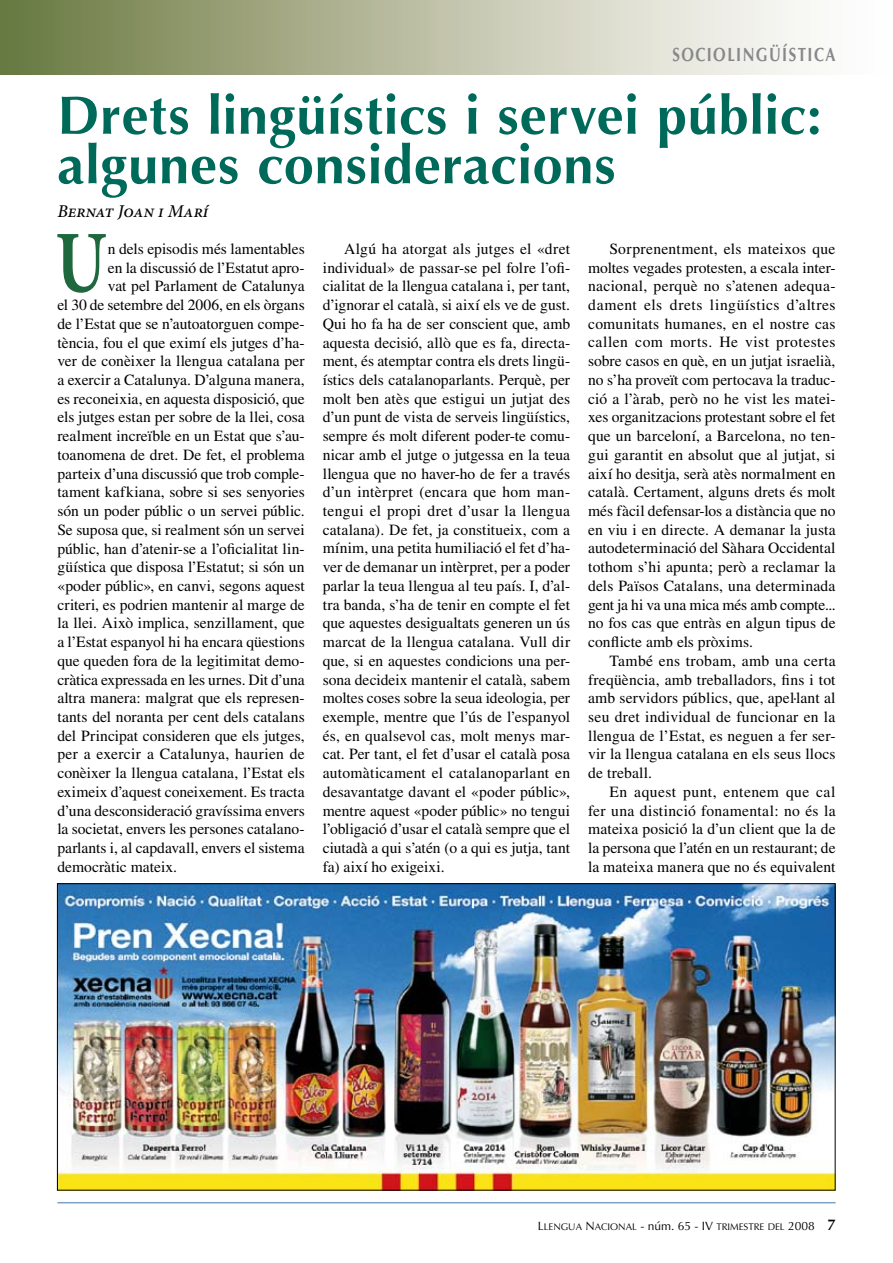
<style>
.page{position:relative;width:893px;height:1263px;background:#fff}
.page>*{position:absolute;margin:0;border:0;box-sizing:border-box;transform-origin:0 0}
.t1{font:700 88.2px "Minion Pro";color:#1f683d;scale:.79 1}
.t2{font:700 54px/49.5px "Optima LT Std";letter-spacing:.01em;color:#006a5a}
.t3{font:19.2px "Optima LT Std Bold SC800";letter-spacing:.095em;color:#87888a;scale:.79 1}
.t4{font:italic 500 18px "Minion Pro";letter-spacing:-.015em;color:#000}
.t5{font:15.6px/18.8px "Times";color:#000;text-align:justify}
.t6{font:15.6px "Times";letter-spacing:.02em;color:#000}
.t7{font:9.6px "Optima LT Std SC800";color:#000}
.s1{font-size:12px}
.s2{font-family:"Optima LT Std";font-size:12px}
.s3{font-family:"Optima LT Std";font-weight:600;font-size:15.6px}
</style>
<div class="page">
<div style="left:0;top:0;width:893px;height:74px;background:linear-gradient(to right,#6f7c44,#fff)"></div>
<hr style="left:57px;top:1202px;width:779px;height:1px;background:#7da1c7">
<img style="left:59px;top:885px;width:774px;height:303px">
<p class="t3" style="left:672px;top:43px;width:208px">SOCIOLINGÜÍSTICA</p>
<h2 class="t2" style="left:57px;top:91px;width:766px">Drets lingüístics i servei públic: algunes consideracions</h2>
<p class="t4" style="left:57px;top:198px;width:153px">Bernat Joan i Marí</p>
<h1 class="t1" style="left:55px;top:201px;width:66px">U</h1>
<p class="t5" style="left:108px;top:239px;width:198px">n dels episodis més lamentables</p>
<p class="t5" style="left:323px;top:239px;width:249px;text-indent:21px">Algú ha atorgat als jutges el «dret individual» de passar-se pel folre l’ofi&shy;cialitat de la llengua catalana i, per tant, d’ignorar el català, si així els ve de gust.<br>Qui ho fa ha de ser conscient que, amb aquesta decisió, allò que es fa, directa&shy;ment, és atemptar contra els drets lingü&shy;ístics dels catalanoparlants. Perquè, per molt ben atès que estigui un jutjat des d’un punt de vista de serveis lingüístics, sempre és molt diferent poder-te comu&shy;nicar amb el jutge o jutgessa en la teua llengua que no haver-ho de fer a través d’un intèrpret (encara que hom man&shy;tengui el propi dret d’usar la llengua catalana). De fet, ja constitueix, com a mínim, una petita humiliació el fet d’ha&shy;ver de demanar un intèrpret, per a poder parlar la teua llengua al teu país. I, d’al&shy;tra banda, s’ha de tenir en compte el fet que aquestes desigualtats generen un ús marcat de la llengua catalana. Vull dir que, si en aquestes condicions una per&shy;sona decideix mantenir el català, sabem moltes coses sobre la seua ideologia, per exemple, mentre que l’ús de l’espanyol és, en qualsevol cas, molt menys mar&shy;cat. Per tant, el fet d’usar el català posa automàticament el catalanoparlant en desavantatge davant el «poder públic», mentre aquest «poder públic» no tengui l’obligació d’usar el català sempre que el ciutadà a qui s’atén (o a qui es jutja, tant fa) així ho exigeixi.</p>
<p class="t5" style="left:588px;top:239px;width:249px;text-indent:21px">Sorprenentment, els mateixos que moltes vegades protesten, a escala inter&shy;nacional, perquè no s’atenen adequa&shy;dament els drets lingüístics d’altres comunitats humanes, en el nostre cas callen com morts. He vist protestes sobre casos en què, en un jutjat israelià, no s’ha proveït com pertocava la traduc&shy;ció a l’àrab, però no he vist les matei&shy;xes organitzacions protestant sobre el fet que un barceloní, a Barcelona, no ten&shy;gui garantit en absolut que al jutjat, si així ho desitja, serà atès normalment en català. Certament, alguns drets és molt més fàcil defensar-los a distància que no en viu i en directe. A demanar la justa autodeterminació del Sàhara Occidental tothom s’hi apunta; però a reclamar la dels Països Catalans, una determinada gent ja hi va una mica més amb compte... no fos cas que entràs en algun tipus de conflicte amb els pròxims.</p>
<p class="t5" style="left:108px;top:258px;width:198px">en la discussió de l’Estatut apro-</p>
<p class="t5" style="left:108px;top:277px;width:198px">vat pel Parlament de Catalunya</p>
<p class="t5" style="left:57px;top:295px;width:249px">el 30 de setembre del 2006, en els òrgans</p>
<p class="t5" style="left:57px;top:314px;width:249px">de l’Estat que se n’autoatorguen compe-</p>
<p class="t5" style="left:57px;top:333px;width:249px">tència, fou el que eximí els jutges d’ha-</p>
<p class="t5" style="left:57px;top:352px;width:249px">ver de conèixer la llengua catalana per</p>
<p class="t5" style="left:57px;top:370px;width:249px">a exercir a Catalunya. D’alguna manera,</p>
<p class="t5" style="left:57px;top:389px;width:249px">es reconeixia, en aquesta disposició, que</p>
<p class="t5" style="left:57px;top:408px;width:249px">els jutges estan per sobre de la llei, cosa</p>
<p class="t5" style="left:57px;top:426px;width:249px">realment increïble en un Estat que s’au-</p>
<p class="t5" style="left:57px;top:445px;width:249px">toanomena de dret. De fet, el problema</p>
<p class="t5" style="left:57px;top:464px;width:249px">parteix d’una discussió que trob comple-</p>
<p class="t5" style="left:57px;top:483px;width:249px">tament kafkiana, sobre si ses senyories</p>
<p class="t5" style="left:57px;top:501px;width:249px">són un poder públic o un servei públic.</p>
<p class="t5" style="left:57px;top:520px;width:249px">Se suposa que, si realment són un servei</p>
<p class="t5" style="left:57px;top:539px;width:249px">públic, han d’atenir-se a l’oficialitat lin-</p>
<p class="t5" style="left:57px;top:558px;width:249px">güística que disposa l’Estatut; si són un</p>
<p class="t5" style="left:57px;top:576px;width:249px">«poder públic», en canvi, segons aquest</p>
<p class="t5" style="left:57px;top:595px;width:249px">criteri, es podrien mantenir al marge de</p>
<p class="t5" style="left:57px;top:614px;width:249px">la llei. Això implica, senzillament, que</p>
<p class="t5" style="left:57px;top:632px;width:249px">a l’Estat espanyol hi ha encara qüestions</p>
<p class="t5" style="left:57px;top:651px;width:249px">que queden fora de la legitimitat demo-</p>
<p class="t5" style="left:57px;top:670px;width:249px">cràtica expressada en les urnes. Dit d’una</p>
<p class="t5" style="left:57px;top:689px;width:249px">altra manera: malgrat que els represen-</p>
<p class="t5" style="left:57px;top:707px;width:249px">tants del noranta per cent dels catalans</p>
<p class="t5" style="left:57px;top:726px;width:249px">del Principat consideren que els jutges,</p>
<p class="t6" style="left:57px;top:745px;width:249px">per a exercir a Catalunya, haurien de</p>
<p class="t5" style="left:57px;top:763px;width:249px">conèixer la llengua catalana, l’Estat els</p>
<p class="t5" style="left:57px;top:782px;width:249px">eximeix d’aquest coneixement. Es tracta</p>
<p class="t5" style="left:57px;top:801px;width:249px">d’una desconsideració gravíssima envers</p>
<p class="t5" style="left:57px;top:820px;width:249px">la societat, envers les persones catalano-</p>
<p class="t5" style="left:57px;top:838px;width:249px">parlants i, al capdavall, envers el sistema</p>
<p class="t5" style="left:57px;top:857px;width:121px">democràtic mateix.</p>
<p class="t5" style="left:588px;top:651px;width:249px;text-indent:21px">També ens trobam, amb una certa freqüència, amb treballadors, fins i tot amb servidors públics, que, apel·lant al seu dret individual de funcionar en la llengua de l’Estat, es neguen a fer ser&shy;vir la llengua catalana en els seus llocs de treball.</p>
<p class="t5" style="left:588px;top:782px;width:249px;text-indent:21px">En aquest punt, entenem que cal fer una distinció fonamental: no és la mateixa posició la d’un client que la de la persona que l’atén en un restaurant; de la mateixa manera que no és equivalent</p>
<p class="t7" style="left:538px;top:1221px;width:299px"><span class="s1">L</span>LENGUA <span class="s1">N</span>ACIONAL <span class="s2">- núm. 65 -</span> <span class="s1">IV</span> TRIMESTRE DEL <span class="s1">2008</span> <span class="s3">7</span></p>
</div>
